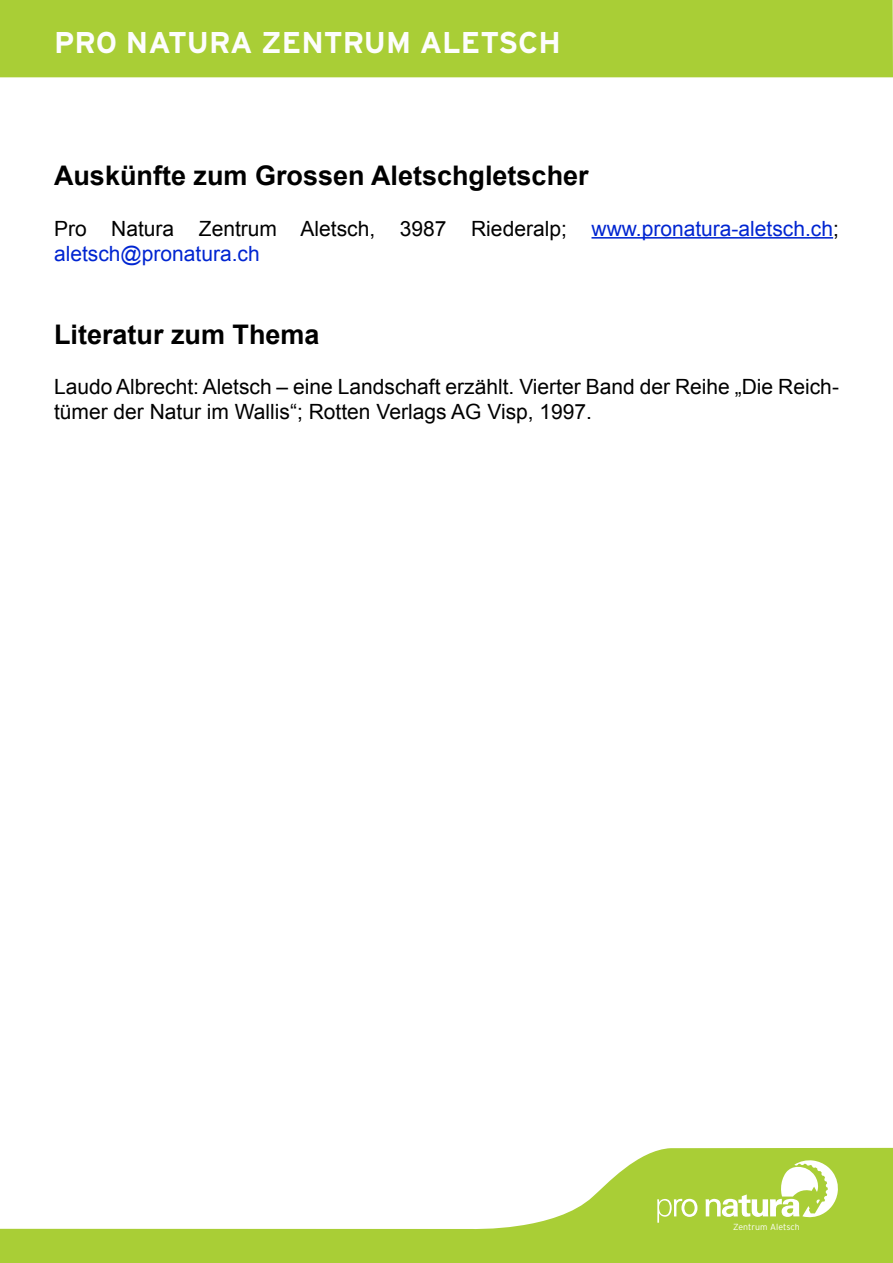
<style>
.page{position:relative;width:893px;height:1263px;background:#fff}
.page>*{position:absolute;margin:0;border:0;box-sizing:border-box;transform-origin:0 0}
.t1{font:700 30px "Interstate";color:#fdfdfd}
.Fliesstext_light_black{font:700 27px "Arial";color:#000}
.Fliesstext_light_black-2{font:21px/25.2px "Arial";color:#000}
.Fliesstext_light_black-3{font:21px/25.2px "Arial";color:#0025d1}
.t2{font:300 8.85px "Interstate";letter-spacing:.005em;color:#fff}
.s1{color:#000}
</style>
<div class="page">
<div style="left:0;top:0;width:893px;height:77px;background:#a9ce36"></div>
<svg style="left:0;top:1148px;width:893px;height:115px"></svg>
<svg style="left:657px;top:1199px;width:40px;height:24px"></svg>
<svg style="left:706px;top:1160px;width:133px;height:58px"></svg>
<hr style="left:591px;top:237px;width:242px;height:2px;background:#0025d1">
<h1 class="t1" style="left:54px;top:26px;width:508px">PRO NATURA ZENTRUM ALETSCH</h1>
<p class="Fliesstext_light_black" style="left:54px;top:158px;width:536px">Auskünfte zum Grossen Aletschgletscher</p>
<p class="Fliesstext_light_black-3" style="left:54px;top:216px;width:786px"><span class="s1">Pro Natura Zentrum Aletsch, 3987 Riederalp;</span> www.pronatura-aletsch.ch<span class="s1">; </span>aletsch@pronatura.ch</p>
<p class="Fliesstext_light_black" style="left:54px;top:316px;width:267px">Literatur zum Thema</p>
<p class="Fliesstext_light_black-2" style="left:54px;top:374px;width:786px">Laudo Albrecht: Aletsch – eine Landschaft erzählt. Vierter Band der Reihe „Die Reich&shy;tümer der Natur im Wallis“; Rotten Verlags AG Visp, 1997.</p>
<p class="t2" style="left:733px;top:1222px;width:68px">Zentrum Aletsch</p>
</div>
